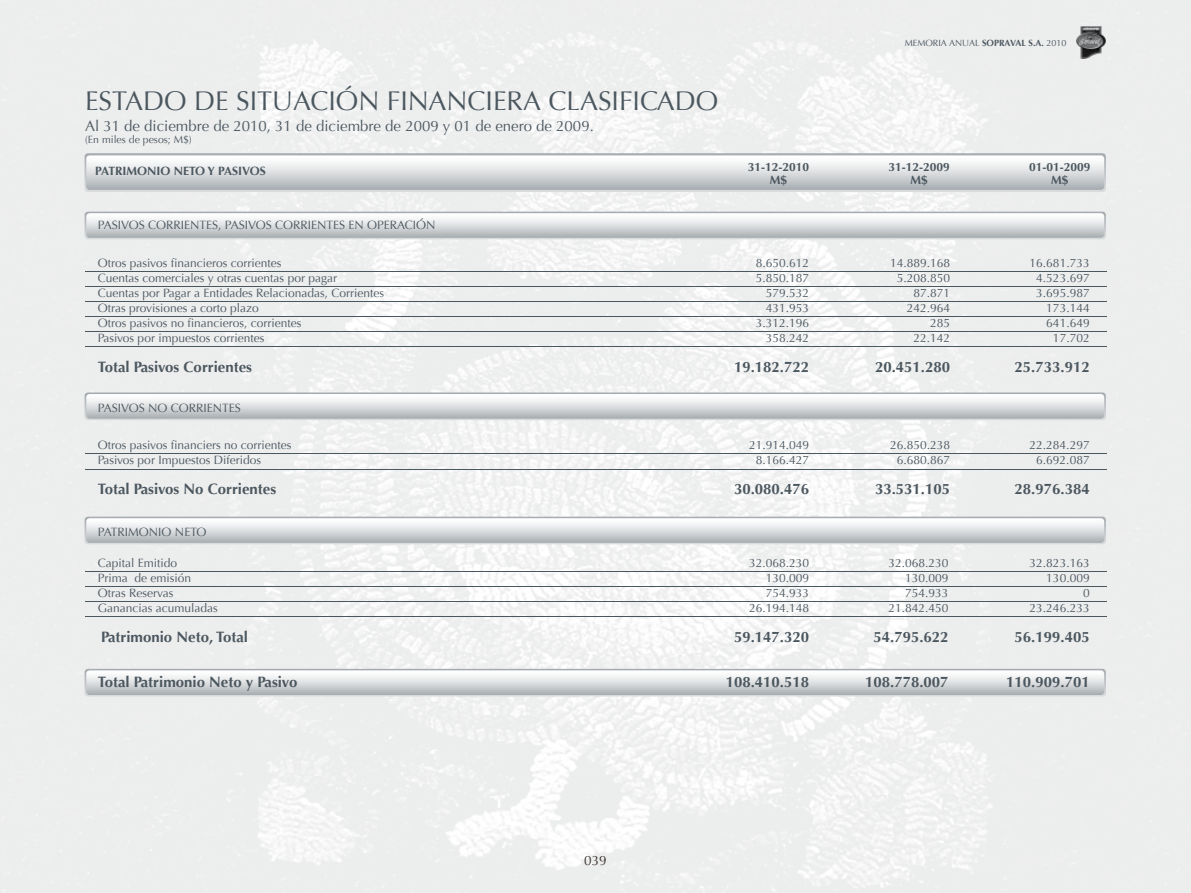
<style>
.page{position:relative;width:1191px;height:893px;background:#fff}
.page>*{position:absolute;margin:0;border:0;box-sizing:border-box;transform-origin:0 0}
.t1{font:27px "Optima";color:#4b575f}
.t2{font:700 15px "Optima";color:#4b575f}
.t3{font:15px "Optima";color:#4b575f}
.t4{font:13.5px "Optima";color:#3b312e}
.t5{font:12px "Optima";color:#4b575f}
.t6{font:700 12px/13.5px "Optima";color:#4b575f;text-align:center}
.t7{font:10.5px "Optima";color:#4b575f}
.t8{font:9px "Optima";color:#4b575f}
.s1{font-weight:700}
</style>
<div class="page">
<img style="left:0;top:0;width:1191px;height:893px">
<img style="left:1076px;top:27px;width:30px;height:31px">
<svg style="left:85px;top:153px;width:1021px;height:39px"></svg>
<svg style="left:85px;top:212px;width:1021px;height:27px"></svg>
<svg style="left:85px;top:392px;width:1021px;height:28px"></svg>
<svg style="left:85px;top:517px;width:1021px;height:27px"></svg>
<svg style="left:85px;top:669px;width:1021px;height:27px"></svg>
<hr style="left:85px;top:271px;width:1021px;height:1px;background:#4b575f">
<hr style="left:85px;top:286px;width:1021px;height:1px;background:#4b575f">
<hr style="left:85px;top:301px;width:1021px;height:1px;background:#4b575f">
<hr style="left:85px;top:316px;width:1021px;height:1px;background:#4b575f">
<hr style="left:85px;top:331px;width:1021px;height:1px;background:#4b575f">
<hr style="left:85px;top:347px;width:1021px;height:1px;background:#4b575f">
<hr style="left:85px;top:453px;width:1021px;height:1px;background:#4b575f">
<hr style="left:85px;top:571px;width:1021px;height:1px;background:#4b575f">
<hr style="left:85px;top:586px;width:1021px;height:1px;background:#4b575f">
<hr style="left:85px;top:601px;width:1021px;height:1px;background:#4b575f">
<hr style="left:85px;top:616px;width:1021px;height:1px;background:#4b575f">
<hr style="left:85px;top:469px;width:1021px;height:1px;background:#4b575f">
<h1 class="t1" style="left:85px;top:85px;width:635px">ESTADO DE SITUACIÓN FINANCIERA CLASIFICADO</h1>
<p class="t3" style="left:85px;top:117px;width:510px">Al 31 de diciembre de 2010, 31 de diciembre de 2009 y 01 de enero de 2009.</p>
<p class="t7" style="left:85px;top:134px;width:108px">(En miles de pesos; M$)</p>
<p class="t6" style="left:95px;top:165px;width:172px">PATRIMONIO NETO Y PASIVOS</p>
<p class="t5" style="left:98px;top:218px;width:339px">PASIVOS CORRIENTES, PASIVOS CORRIENTES EN OPERACIÓN</p>
<p class="t6" style="left:748px;top:160px;width:63px">31-12-2010<br>M$</p>
<p class="t8" style="left:905px;top:37px;width:163px">MEMORIA ANUAL <span class="s1">SOPRAVAL S.A.</span> 2010</p>
<p class="t6" style="left:888px;top:160px;width:63px">31-12-2009<br>M$</p>
<p class="t6" style="left:1029px;top:160px;width:63px">01-01-2009<br>M$</p>
<p class="t5" style="left:98px;top:256px;width:185px">Otros pasivos financieros corrientes</p>
<p class="t5" style="left:755px;top:256px;width:55px">8.650.612</p>
<p class="t5" style="left:890px;top:256px;width:62px">14.889.168</p>
<p class="t5" style="left:1029px;top:256px;width:62px">16.681.733</p>
<p class="t5" style="left:98px;top:271px;width:241px">Cuentas comerciales y otras cuentas por pagar</p>
<p class="t5" style="left:755px;top:271px;width:55px">5.850.187</p>
<p class="t5" style="left:896px;top:271px;width:55px">5.208.850</p>
<p class="t5" style="left:1036px;top:271px;width:55px">4.523.697</p>
<p class="t5" style="left:98px;top:286px;width:288px">Cuentas por Pagar a Entidades Relacionadas, Corrientes</p>
<p class="t5" style="left:765px;top:286px;width:45px">579.532</p>
<p class="t5" style="left:913px;top:286px;width:38px">87.871</p>
<p class="t5" style="left:1036px;top:286px;width:55px">3.695.987</p>
<p class="t5" style="left:98px;top:301px;width:163px">Otras provisiones a corto plazo</p>
<p class="t5" style="left:765px;top:301px;width:45px">431.953</p>
<p class="t5" style="left:906px;top:301px;width:45px">242.964</p>
<p class="t5" style="left:1046px;top:301px;width:45px">173.144</p>
<p class="t5" style="left:98px;top:316px;width:205px">Otros pasivos no financieros, corrientes</p>
<p class="t5" style="left:755px;top:316px;width:55px">3.312.196</p>
<p class="t5" style="left:930px;top:316px;width:22px">285</p>
<p class="t5" style="left:1046px;top:316px;width:45px">641.649</p>
<p class="t5" style="left:98px;top:331px;width:168px">Pasivos por impuestos corrientes</p>
<p class="t5" style="left:765px;top:331px;width:45px">358.242</p>
<p class="t5" style="left:913px;top:331px;width:38px">22.142</p>
<p class="t5" style="left:1053px;top:331px;width:38px">17.702</p>
<p class="t2" style="left:98px;top:359px;width:156px">Total Pasivos Corrientes</p>
<p class="t2" style="left:734px;top:359px;width:77px">19.182.722</p>
<p class="t2" style="left:875px;top:359px;width:77px">20.451.280</p>
<p class="t2" style="left:1014px;top:359px;width:77px">25.733.912</p>
<p class="t5" style="left:98px;top:401px;width:144px">PASIVOS NO CORRIENTES</p>
<p class="t5" style="left:98px;top:438px;width:195px">Otros pasivos financiers no corrientes</p>
<p class="t5" style="left:749px;top:438px;width:62px">21.914.049</p>
<p class="t5" style="left:890px;top:438px;width:62px">26.850.238</p>
<p class="t5" style="left:1029px;top:438px;width:62px">22.284.297</p>
<p class="t5" style="left:98px;top:453px;width:165px">Pasivos por Impuestos Diferidos</p>
<p class="t5" style="left:755px;top:453px;width:55px">8.166.427</p>
<p class="t5" style="left:896px;top:453px;width:55px">6.680.867</p>
<p class="t5" style="left:1036px;top:453px;width:55px">6.692.087</p>
<p class="t2" style="left:98px;top:481px;width:180px">Total Pasivos No Corrientes</p>
<p class="t2" style="left:734px;top:481px;width:77px">30.080.476</p>
<p class="t2" style="left:875px;top:481px;width:77px">33.531.105</p>
<p class="t2" style="left:1014px;top:481px;width:77px">28.976.384</p>
<p class="t5" style="left:98px;top:525px;width:110px">PATRIMONIO NETO</p>
<p class="t5" style="left:98px;top:556px;width:81px">Capital Emitido</p>
<p class="t5" style="left:749px;top:556px;width:62px">32.068.230</p>
<p class="t5" style="left:888px;top:556px;width:62px">32.068.230</p>
<p class="t5" style="left:1029px;top:556px;width:62px">32.823.163</p>
<p class="t5" style="left:98px;top:571px;width:95px">Prima de emisión</p>
<p class="t5" style="left:765px;top:571px;width:45px">130.009</p>
<p class="t5" style="left:905px;top:571px;width:45px">130.009</p>
<p class="t5" style="left:1046px;top:571px;width:45px">130.009</p>
<p class="t5" style="left:98px;top:586px;width:77px">Otras Reservas</p>
<p class="t5" style="left:765px;top:586px;width:45px">754.933</p>
<p class="t5" style="left:905px;top:586px;width:45px">754.933</p>
<p class="t5" style="left:1083px;top:586px;width:8px">0</p>
<p class="t5" style="left:98px;top:601px;width:122px">Ganancias acumuladas</p>
<p class="t5" style="left:749px;top:601px;width:62px">26.194.148</p>
<p class="t5" style="left:888px;top:601px;width:62px">21.842.450</p>
<p class="t5" style="left:1029px;top:601px;width:62px">23.246.233</p>
<p class="t2" style="left:101px;top:628px;width:148px">Patrimonio Neto, Total</p>
<p class="t2" style="left:734px;top:628px;width:77px">59.147.320</p>
<p class="t2" style="left:873px;top:628px;width:77px">54.795.622</p>
<p class="t2" style="left:1014px;top:628px;width:77px">56.199.405</p>
<p class="t2" style="left:98px;top:673px;width:201px">Total Patrimonio Neto y Pasivo</p>
<p class="t2" style="left:725px;top:673px;width:85px">108.410.518</p>
<p class="t2" style="left:865px;top:673px;width:85px">108.778.007</p>
<p class="t2" style="left:1006px;top:673px;width:85px">110.909.701</p>
<p class="t4" style="left:584px;top:853px;width:24px">039</p>
</div>
